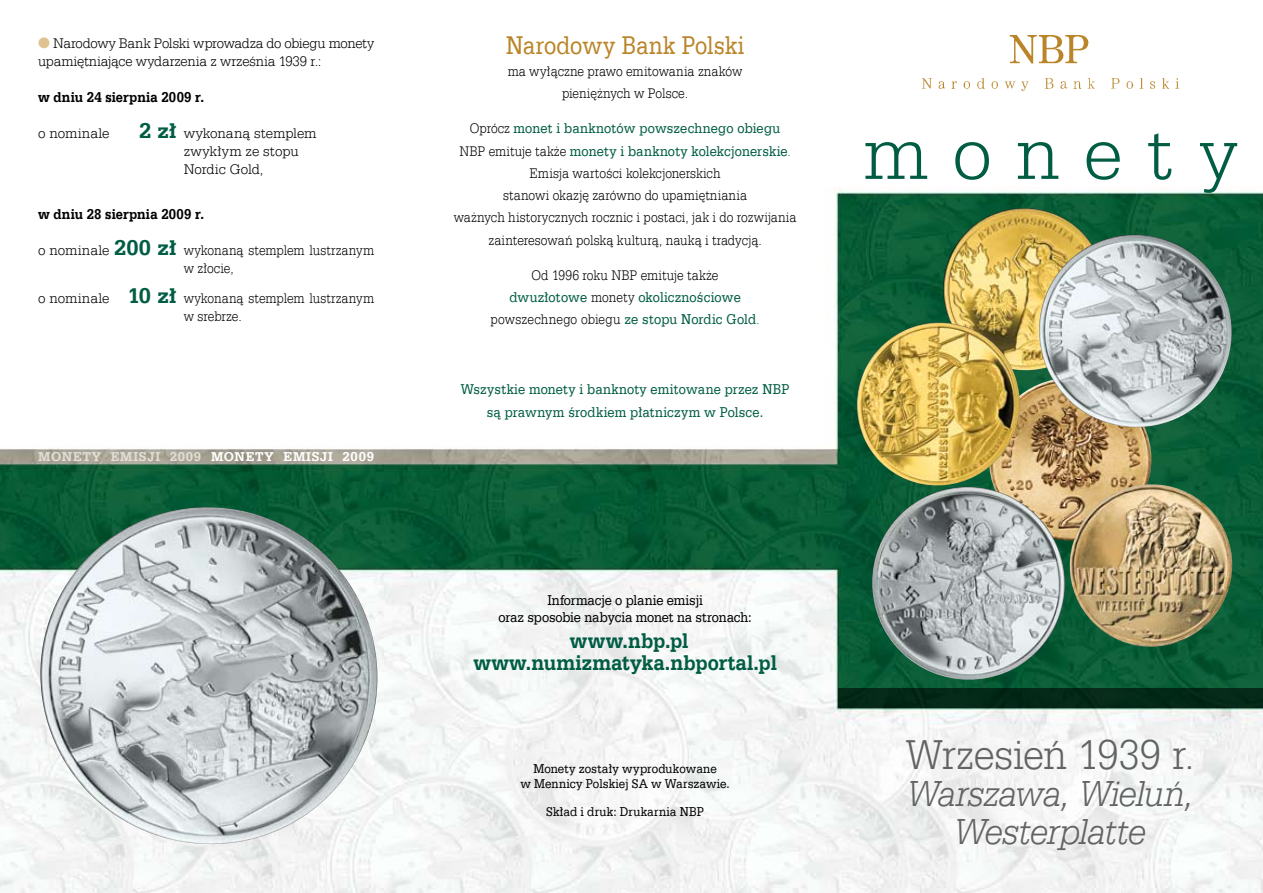
<style>
.page{position:relative;width:1263px;height:893px;background:#fff}
.page>*{position:absolute;margin:0;border:0;box-sizing:border-box;transform-origin:0 0}
.t1{font:79.5px "Serifa Lt EU";letter-spacing:.295em;color:#005d44}
.t2{font:45px "Serifa Lt EU";letter-spacing:-.015em;color:#626364;scale:.95 1}
.t3{font:italic 39px/37.5px "Serifa Lt EU";letter-spacing:-.025em;color:#626364;text-align:center;scale:.95 1}
.t4{font:27px "Serifa EU";color:#b98528;scale:.85 1}
.t5{font:700 22.5px/22.2px "Serifa EU";letter-spacing:.005em;color:#005d44;text-align:center;scale:.9 1}
.t6{font:15px/22.4px "Serifa Lt EU";color:#000;text-align:center;scale:.9 1}
.t7{font:15px/18px "Serifa Lt EU";color:#000}
.t8{font:15px/22.4px "Serifa EU";letter-spacing:.01em;color:#005d44;text-align:center;scale:.9 1}
.t9{font:15px/16.5px "Serifa EU";letter-spacing:-.01em;color:#000;text-align:center;scale:.9 1}
.t10{font:700 15px "Serifa EU";letter-spacing:.015em;color:#000;scale:.9 1}
.t11{font:13.5px/15px "Serifa EU";letter-spacing:.01em;color:#000;text-align:center;scale:.9 1}
.t12{font:700 13.5px "Serifa EU";letter-spacing:.055em;color:#e3ded7}
.s1{color:#dec291}
.s2{font-family:"Serifa EU";font-weight:700;font-size:22.5px;color:#005d44}
.s3{color:#fff}
.s4{font-family:"Serifa Lt EU";color:#000}
.s5{font-family:"Serifa Lt EU"}
.s6{font-family:"Serifa EU";color:#005d44}
.s7{color:#005d44}
</style>
<div class="page">
<img style="left:0;top:35px;width:1263px;height:858px">
<div style="left:838px;top:689px;width:425px;height:19px;background:#042918"></div>
<img style="left:34px;top:501px;width:350px;height:349px">
<img style="left:922px;top:36px;width:256px;height:55px">
<img style="left:1023px;top:378px;width:128px;height:105px">
<img style="left:939px;top:204px;width:170px;height:170px">
<img style="left:853px;top:319px;width:170px;height:170px">
<img style="left:1035px;top:231px;width:200px;height:200px">
<img style="left:868px;top:483px;width:200px;height:200px">
<img style="left:1066px;top:480px;width:170px;height:171px">
<p class="t7" style="left:38px;top:34px;width:337px"><span class="s1">●</span> Narodowy Bank Polski wprowadza do obiegu monety upamiętniające wydarzenia z września 1939 r.:</p>
<p class="t10" style="left:38px;top:87px;width:186px">w dniu 24 sierpnia 2009 r.</p>
<p class="t7" style="left:38px;top:124px;width:73px">o nominale</p>
<p class="t7" style="left:184px;top:124px;width:134px;text-indent:-45px"><span class="s2">2 zł</span> wykonaną stemplem zwykłym ze stopu<br>Nordic Gold,</p>
<p class="t10" style="left:38px;top:204px;width:186px">w dniu 28 sierpnia 2009 r.</p>
<p class="t7" style="left:38px;top:241px;width:337px;text-align:center">o nominale <span class="s2">200 zł</span> wykonaną stemplem lustrzanym w złocie,</p>
<p class="t7" style="left:184px;top:289px;width:192px;text-indent:-146px">o nominale <span class="s2">10 zł</span> wykonaną stemplem lustrzanym w srebrze.</p>
<p class="t12" style="left:38px;top:448px;width:337px">MONETY EMISJI 2009 <span class="s3">MONETY EMISJI 2009</span></p>
<h3 class="t4" style="left:506px;top:29px;width:282px">Narodowy Bank Polski</h3>
<p class="t6" style="left:508px;top:60px;width:262px">ma wyłączne prawo emitowania znaków pieniężnych w Polsce.</p>
<p class="t8" style="left:459px;top:117px;width:370px"><span class="s4">Oprócz</span> monet i banknotów powszechnego obiegu<br><span class="s4">NBP emituje także</span> monety i banknoty kolekcjonerskie<span class="s5">.</span></p>
<p class="t6" style="left:454px;top:162px;width:382px">Emisja wartości kolekcjonerskich<br>stanowi okazję zarówno do upamiętniania<br>ważnych historycznych rocznic i postaci, jak i do rozwijania zainteresowań polską kulturą, nauką i tradycją.</p>
<p class="t6" style="left:532px;top:264px;width:209px">Od 1996 roku NBP emituje także</p>
<p class="t8" style="left:509px;top:286px;width:259px">dwuzłotowe <span class="s4">monety</span> okolicznościowe</p>
<p class="t6" style="left:491px;top:308px;width:300px">powszechnego obiegu <span class="s6">ze stopu Nordic Gold</span><span class="s7">.</span></p>
<p class="t8" style="left:461px;top:378px;width:367px">Wszystkie monety i banknoty emitowane przez NBP są prawnym środkiem płatniczym w Polsce.</p>
<h1 class="t1" style="left:863px;top:107px;width:376px">monety</h1>
<p class="t9" style="left:498px;top:592px;width:283px">Informacje o planie emisji<br>oraz sposobie nabycia monet na stronach:</p>
<h3 class="t5" style="left:473px;top:630px;width:339px">www.nbp.pl www.numizmatyka.nbportal.pl</h3>
<p class="t11" style="left:520px;top:761px;width:234px">Monety zostały wyprodukowane<br>w Mennicy Polskiej SA w Warszawie.</p>
<p class="t11" style="left:546px;top:804px;width:177px">Skład i druk: Drukarnia NBP</p>
<h2 class="t2" style="left:906px;top:728px;width:306px">Wrzesień 1939 r.</h2>
<h3 class="t3" style="left:907px;top:775px;width:303px">Warszawa, Wieluń,<br>Westerplatte</h3>
</div>
